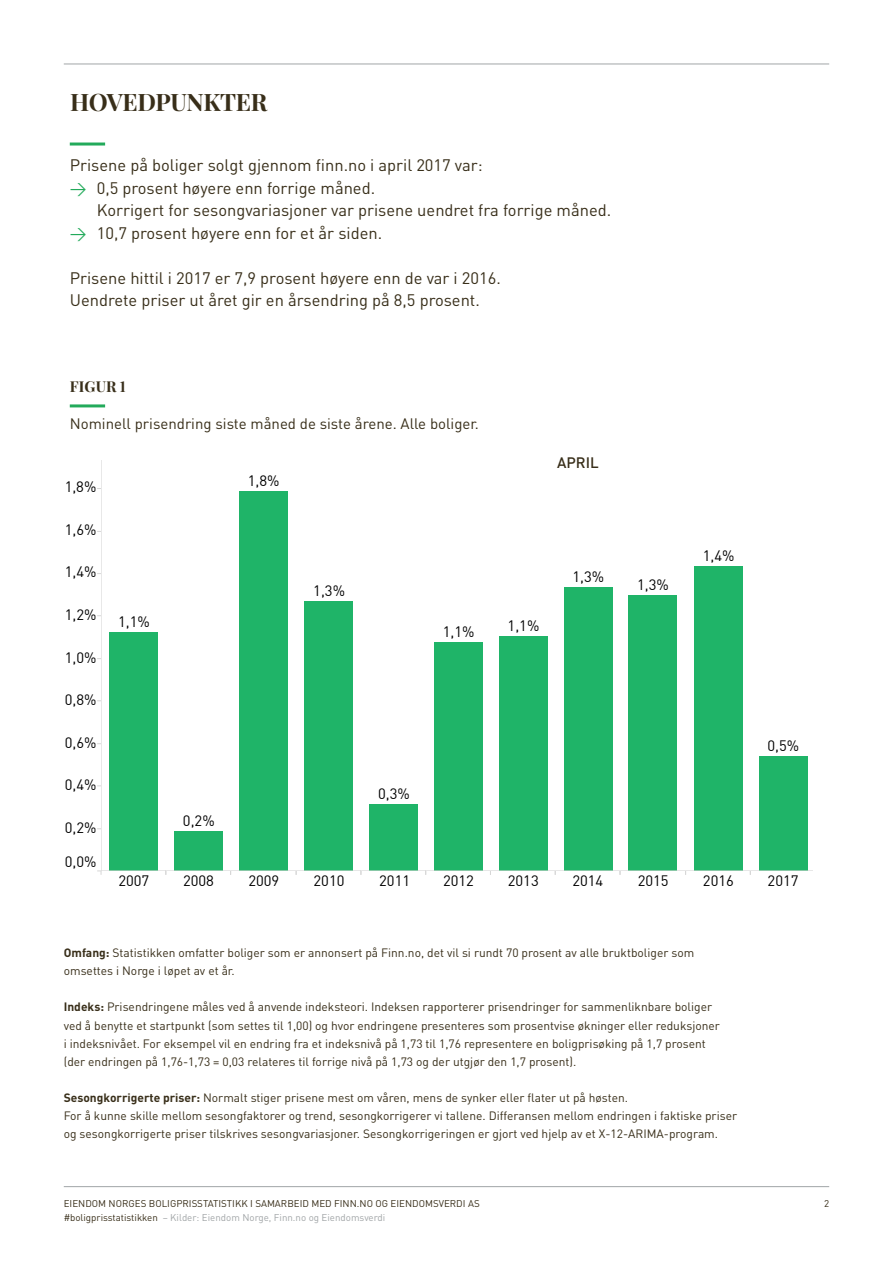
<style>
.page{position:relative;width:893px;height:1263px;background:#fff}
.page>*{position:absolute;margin:0;border:0;box-sizing:border-box;transform-origin:0 0}
.t1{font:700 24px "Playfair Display";letter-spacing:-.015em;color:#382e19}
.t2{font:16.5px/22.5px "DIN";color:#382e19}
.t3{font:15px "DIN";color:#382e19}
.t4{font:700 15px "Playfair Display";letter-spacing:.01em;color:#382e19}
.t5{font:500 15px "DIN";color:#382e19}
.t6{font:14.85px "DIN Offc 0 50";color:#000}
.t7{font:12px/18px "DIN";color:#382e19}
.t8{font:9.75px/13.5px "DIN";color:#382e19}
.s1{color:#23aa5b}
.s2{font-weight:700}
.s3{color:#a1a5a7}
</style>
<div class="page">
<hr style="left:64px;top:1186px;width:765px;height:1px;background:#a1a5a7">
<hr style="left:64px;top:64px;width:765px;height:1px;background:#a1a5a7">
<svg style="left:97px;top:870px;width:5px;height:5px"></svg>
<div style="left:110px;top:632px;width:48px;height:239px;background:#1fb468"></div>
<hr style="left:101px;top:461px;width:1px;height:410px;background:#d7d7d7">
<hr style="left:101px;top:870px;width:65px;height:1px;background:#d7d7d7">
<div style="left:174px;top:831px;width:49px;height:40px;background:#1fb468"></div>
<hr style="left:166px;top:870px;width:65px;height:1px;background:#d7d7d7">
<div style="left:239px;top:492px;width:49px;height:379px;background:#1fb468"></div>
<hr style="left:231px;top:870px;width:65px;height:1px;background:#d7d7d7">
<div style="left:305px;top:602px;width:48px;height:269px;background:#1fb468"></div>
<hr style="left:296px;top:870px;width:65px;height:1px;background:#d7d7d7">
<div style="left:369px;top:804px;width:49px;height:67px;background:#1fb468"></div>
<hr style="left:361px;top:870px;width:65px;height:1px;background:#d7d7d7">
<div style="left:434px;top:642px;width:49px;height:229px;background:#1fb468"></div>
<hr style="left:426px;top:870px;width:64px;height:1px;background:#d7d7d7">
<div style="left:499px;top:636px;width:48px;height:235px;background:#1fb468"></div>
<hr style="left:490px;top:870px;width:65px;height:1px;background:#d7d7d7">
<div style="left:564px;top:588px;width:48px;height:283px;background:#1fb468"></div>
<hr style="left:555px;top:870px;width:65px;height:1px;background:#d7d7d7">
<div style="left:629px;top:595px;width:48px;height:276px;background:#1fb468"></div>
<hr style="left:620px;top:870px;width:66px;height:1px;background:#d7d7d7">
<div style="left:694px;top:566px;width:48px;height:305px;background:#1fb468"></div>
<hr style="left:686px;top:870px;width:64px;height:1px;background:#d7d7d7">
<div style="left:759px;top:756px;width:48px;height:115px;background:#1fb468"></div>
<hr style="left:750px;top:870px;width:62px;height:1px;background:#d7d7d7">
<hr style="left:70px;top:143px;width:35px;height:3px;background:#23aa5b">
<hr style="left:70px;top:404px;width:35px;height:3px;background:#23aa5b">
<h1 class="t1" style="left:70px;top:87px;width:199px">HOVEDPUNKTER</h1>
<h2 class="t2" style="left:70px;top:153px;width:414px">Prisene på boliger solgt gjennom finn.no i april 2017 var: <span class="s1">&gt;</span> 0,5 prosent høyere enn forrige måned.</h2>
<h2 class="t2" style="left:70px;top:199px;width:543px;text-indent:27px">Korrigert for sesongvariasjoner var prisene uendret fra forrige måned. <span class="s1">&gt;</span> 10,7 prosent høyere enn for et år siden.</h2>
<h2 class="t2" style="left:70px;top:266px;width:432px">Prisene hittil i 2017 er 7,9 prosent høyere enn de var i 2016.<br>Uendrete priser ut året gir en årsendring på 8,5 prosent.</h2>
<p class="t4" style="left:70px;top:377px;width:57px">FIGUR 1</p>
<p class="t3" style="left:70px;top:414px;width:411px">Nominell prisendring siste måned de siste årene. Alle boliger.</p>
<p class="t6" style="left:65px;top:478px;width:33px">1,8%</p>
<p class="t6" style="left:65px;top:521px;width:33px">1,6%</p>
<p class="t6" style="left:65px;top:563px;width:33px">1,4%</p>
<p class="t6" style="left:65px;top:605px;width:33px">1,2%</p>
<p class="t6" style="left:65px;top:648px;width:33px">1,0%</p>
<p class="t6" style="left:65px;top:690px;width:33px">0,8%</p>
<p class="t6" style="left:65px;top:733px;width:33px">0,6%</p>
<p class="t6" style="left:65px;top:775px;width:33px">0,4%</p>
<p class="t6" style="left:65px;top:818px;width:33px">0,2%</p>
<p class="t6" style="left:65px;top:852px;width:33px">0,0%</p>
<p class="t6" style="left:118px;top:612px;width:33px">1,1%</p>
<p class="t6" style="left:183px;top:811px;width:33px">0,2%</p>
<p class="t6" style="left:248px;top:471px;width:33px">1,8%</p>
<p class="t6" style="left:313px;top:582px;width:33px">1,3%</p>
<p class="t6" style="left:443px;top:622px;width:33px">1,1%</p>
<p class="t6" style="left:508px;top:616px;width:33px">1,1%</p>
<p class="t6" style="left:378px;top:784px;width:33px">0,3%</p>
<p class="t5" style="left:557px;top:453px;width:43px">APRIL</p>
<p class="t6" style="left:572px;top:567px;width:33px">1,3%</p>
<p class="t6" style="left:637px;top:575px;width:33px">1,3%</p>
<p class="t6" style="left:703px;top:546px;width:33px">1,4%</p>
<p class="t6" style="left:767px;top:736px;width:33px">0,5%</p>
<p class="t6" style="left:118px;top:871px;width:32px">2007</p>
<p class="t6" style="left:183px;top:871px;width:32px">2008</p>
<p class="t6" style="left:248px;top:871px;width:32px">2009</p>
<p class="t6" style="left:314px;top:871px;width:32px">2010</p>
<p class="t6" style="left:379px;top:871px;width:32px">2011</p>
<p class="t6" style="left:443px;top:871px;width:32px">2012</p>
<p class="t6" style="left:508px;top:871px;width:32px">2013</p>
<p class="t6" style="left:572px;top:871px;width:32px">2014</p>
<p class="t6" style="left:638px;top:871px;width:32px">2015</p>
<p class="t6" style="left:703px;top:871px;width:32px">2016</p>
<p class="t6" style="left:768px;top:871px;width:32px">2017</p>
<p class="t7" style="left:64px;top:944px;width:632px"><span class="s2">Omfang:</span> Statistikken omfatter boliger som er annonsert på Finn.no, det vil si rundt 70 prosent av alle bruktboliger som omsettes i Norge i løpet av et år.</p>
<p class="t7" style="left:64px;top:998px;width:658px"><span class="s2">Indeks:</span> Prisendringene måles ved å anvende indeksteori. Indeksen rapporterer prisendringer for sammenliknbare boliger ved å benytte et startpunkt (som settes til 1,00) og hvor endringene presenteres som prosentvise økninger eller reduksjoner i indeksnivået. For eksempel vil en endring fra et indeksnivå på 1,73 til 1,76 representere en boligprisøking på 1,7 prosent (der endringen på 1,76-1,73 = 0,03 relateres til forrige nivå på 1,73 og der utgjør den 1,7 prosent).</p>
<p class="t7" style="left:64px;top:1088px;width:675px"><span class="s2">Sesongkorrigerte priser:</span> Normalt stiger prisene mest om våren, mens de synker eller flater ut på høsten.<br>For å kunne skille mellom sesongfaktorer og trend, sesongkorrigerer vi tallene. Differansen mellom endringen i faktiske priser og sesongkorrigerte priser tilskrives sesongvariasjoner. Sesongkorrigeringen er gjort ved hjelp av et X-12-ARIMA-program.</p>
<p class="t8" style="left:64px;top:1197px;width:417px">EIENDOM NORGES BOLIGPRISSTATISTIKK I SAMARBEID MED FINN.NO OG EIENDOMSVERDI AS #boligprisstatistikken <span class="s3">– Kilder: Eiendom Norge, Finn.no og Eiendomsverdi</span></p>
<p class="t8" style="left:824px;top:1197px;width:7px">2</p>
</div>
